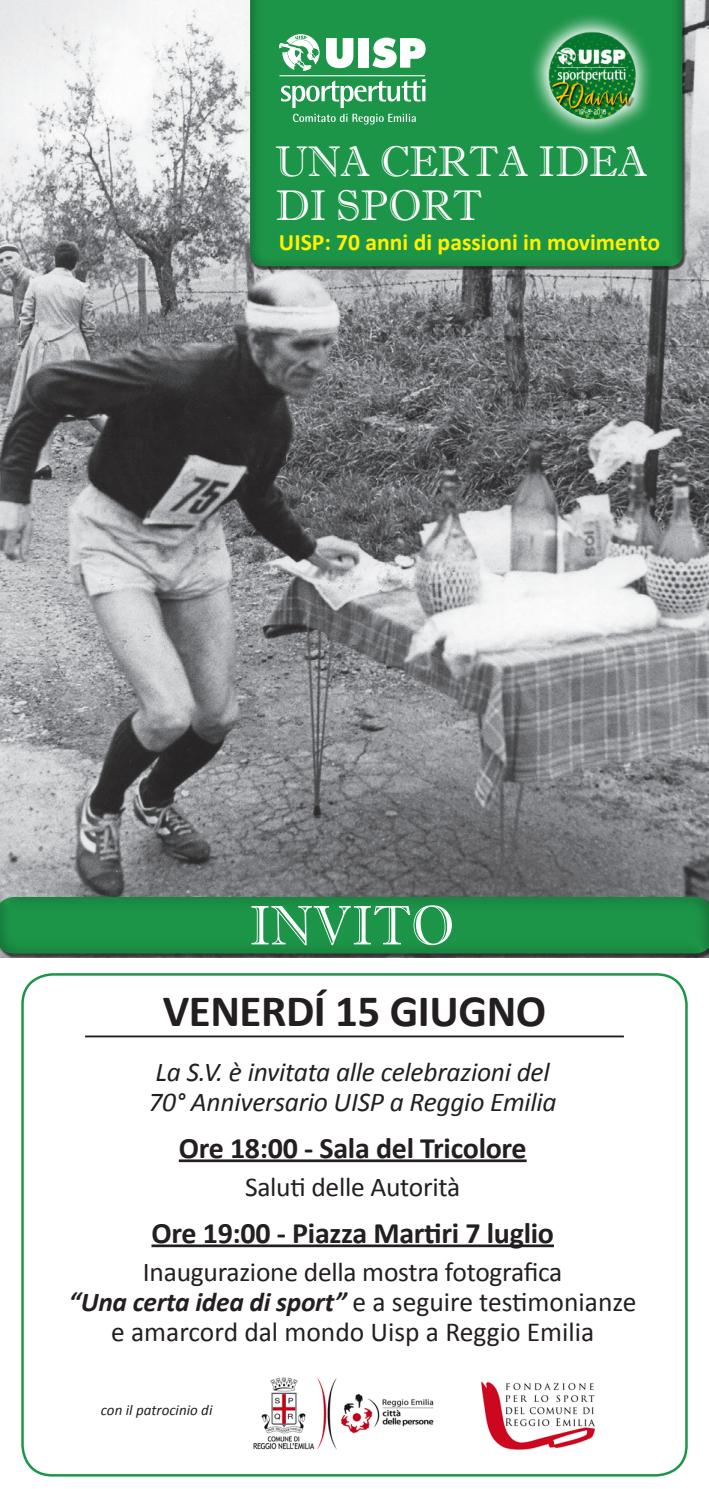
<style>
.page{position:relative;width:709px;height:1489px;background:#fff}
.page>*{position:absolute;margin:0;border:0;box-sizing:border-box;transform-origin:0 0}
.t1{font:55.75px "Imprint MT Shadow";color:#fff;scale:.94 1}
.t2{font:700 45px "Calibri";letter-spacing:-.01em;color:#231f20}
.t3{font:43px/43.8px "Imprint MT Shadow";color:#fff;scale:.94 1}
.t4{font:700 29.75px "Calibri";letter-spacing:-.01em;color:#231f20}
.t5{font:27.5px "Calibri";color:#231f20}
.t6{font:italic 27.25px "Calibri";letter-spacing:-.01em;color:#231f20}
.t7{font:27.25px "Calibri";letter-spacing:-.01em;color:#231f20}
.t8{font:700 23.5px "Calibri";color:#fff101}
.t9{font:italic 15px "Calibri";color:#231f20}
.s1{font-weight:700;font-style:italic;font-size:27.25px}
</style>
<div class="page">
<img style="left:0;top:0;width:709px;height:894px">
<div style="left:0;top:898px;width:709px;height:59px;background:#393638"></div>
<div style="left:0;top:894px;width:709px;height:60px;background:#231f20;opacity:.25"></div>
<div style="left:248px;top:0;width:438px;height:267px;background:#231f20;opacity:.25"></div>
<svg style="left:528px;top:13px;width:126px;height:125px;fill:#21974b"></svg>
<img style="left:547px;top:31px;width:90px;height:89px">
<hr style="left:279px;top:75px;width:146px;height:1px;background:#fff">
<svg style="left:326px;top:38px;width:27px;height:30px"></svg>
<div style="left:358px;top:38px;width:11px;height:30px;background:#fff"></div>
<svg style="left:372px;top:38px;width:53px;height:30px"></svg>
<svg style="left:279px;top:34px;width:40px;height:37px"></svg>
<svg style="left:281px;top:79px;width:224px;height:114px"></svg>
<hr style="left:179px;top:1159px;width:347px;height:3px;background:#231f20">
<hr style="left:151px;top:1244px;width:403px;height:3px;background:#231f20">
<hr style="left:85px;top:1035px;width:539px;height:2px;background:#231f20">
<img style="left:480px;top:1381px;width:115px;height:69px">
<img style="left:253px;top:1377px;width:181px;height:73px">
<p class="t3" style="left:275px;top:139px;width:397px">UNA CERTA IDEA<br>DI SPORT</p>
<p class="t8" style="left:279px;top:227px;width:383px">UISP: 70 anni di passioni in movimento</p>
<p class="t1" style="left:249px;top:892px;width:219px">INVITO</p>
<p class="t2" style="left:163px;top:982px;width:385px">VENERDÍ 15 GIUGNO</p>
<p class="t6" style="left:156px;top:1052px;width:395px">La S.V. è invitata alle celebrazioni del</p>
<p class="t6" style="left:149px;top:1082px;width:409px">70° Anniversario UISP a Reggio Emilia</p>
<p class="t4" style="left:179px;top:1129px;width:349px">Ore 18:00 - Sala del Tricolore</p>
<p class="t7" style="left:245px;top:1169px;width:217px">Saluti delle Autorità</p>
<p class="t4" style="left:151px;top:1214px;width:404px">Ore 19:00 - Piazza Martiri 7 luglio</p>
<p class="t7" style="left:143px;top:1254px;width:421px">Inaugurazione della mostra fotografica</p>
<p class="t5" style="left:69px;top:1284px;width:569px"><span class="s1">“Una certa idea di sport”</span> e a seguire testimonianze</p>
<p class="t5" style="left:111px;top:1314px;width:484px">e amarcord dal mondo Uisp a Reggio Emilia</p>
<p class="t9" style="left:101px;top:1399px;width:113px">con il patrocinio di</p>
</div>
